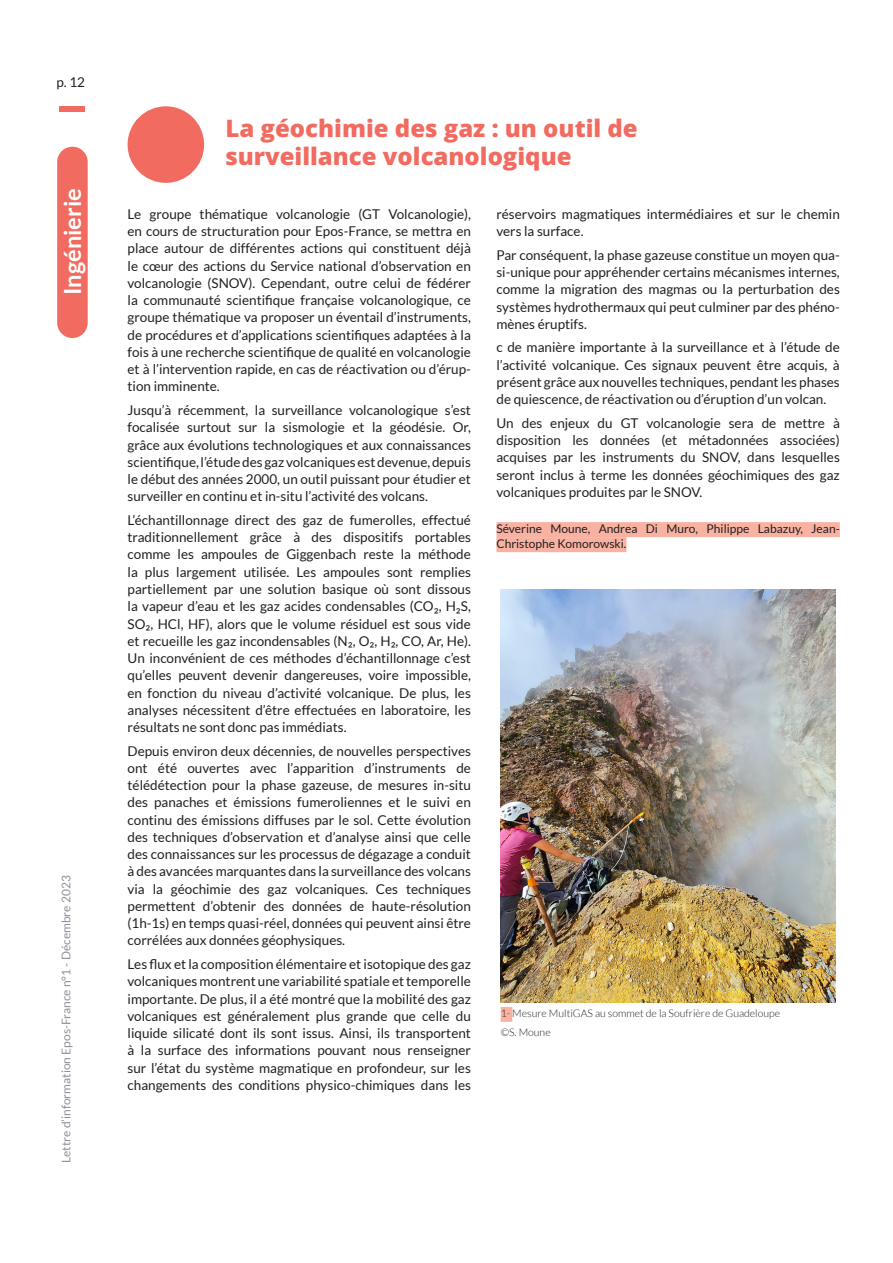
<style>
.page{position:relative;width:893px;height:1263px;background:#fff}
.page>*{position:absolute;margin:0;border:0;box-sizing:border-box;transform-origin:0 0}
.Article_titre{font:24px/28.5px "Open Sans";color:#f26b60}
.Onglet_texte{font:700 23.55px "Lato";color:#fff}
.Article_texte{font:14.85px "Lato";color:#231f20}
.Article_texte-2{font:13.5px/17.2px "Lato";color:#231f20;text-align:justify}
.Article_signature{font:12px/15px "Lato";color:#231f20}
.t1{font:12px "Lato";color:#8d9199}
.Légende{font:300 10.5px "Lato";color:#231f20}
</style>
<div class="page">
<div style="left:60px;top:106px;width:25px;height:6px;background:#f26b60"></div>
<div style="left:57px;top:147px;width:31px;height:191px;background:#f26b60;border-radius:15px"></div>
<div style="left:128px;top:106px;width:76px;height:77px;background:#f26b60;border-radius:50%"></div>
<div style="left:496px;top:522px;width:344px;height:15px;background:#f9b2a2"></div>
<div style="left:496px;top:537px;width:130px;height:15px;background:#f9b2a2"></div>
<img style="left:501px;top:589px;width:335px;height:413px">
<div style="left:501px;top:1007px;width:11px;height:15px;background:#f9b2a2"></div>
<p class="Article_texte-2" style="left:56px;top:73px;width:30px">p. 12</p>
<p class="Onglet_texte" style="left:59px;top:295px;width:108px;rotate:-90deg">Ingénierie</p>
<p class="t1" style="left:60px;top:1163px;width:289px;rotate:-90deg">Lettre d’information Epos-France n°1 - Décembre 2023</p>
<p class="Article_titre" style="left:225px;top:113px;width:414px">La géochimie des gaz : un outil de surveillance volcanologique</p>
<p class="Article_texte-2" style="left:128px;top:205px;width:345px">Le groupe thématique volcanologie (GT Volcanologie), en cours de structuration pour Epos-France, se mettra en place autour de différentes actions qui constituent déjà le cœur des actions du Service national d’observation en volcanologie (SNOV). Cependant, outre celui de fédérer la communauté scientifique française volcanologique, ce groupe thématique va proposer un éventail d’instruments, de procédures et d’applications scientifiques adaptées à la fois à une recherche scientifique de qualité en volcanologie et à l’intervention rapide, en cas de réactivation ou d’érup&shy;tion imminente.</p>
<p class="Article_texte-2" style="left:128px;top:401px;width:345px">Jusqu’à récemment, la surveillance volcanologique s’est focalisée surtout sur la sismologie et la géodésie. Or, grâce aux évolutions technologiques et aux connaissances scientifique, l’étude des gaz volcaniques est devenue, depuis le début des années 2000, un outil puissant pour étudier et surveiller en continu et in-situ l’activité des volcans.</p>
<p class="Article_texte-2" style="left:128px;top:511px;width:345px">L’échantillonnage direct des gaz de fumerolles, effectué traditionnellement grâce à des dispositifs portables comme les ampoules de Giggenbach reste la méthode la plus largement utilisée. Les ampoules sont remplies partiellement par une solution basique où sont dissous la vapeur d’eau et les gaz acides condensables (CO , H S,</p>
<p class="Article_texte-2" style="left:496px;top:205px;width:345px">réservoirs magmatiques intermédiaires et sur le chemin vers la surface.</p>
<p class="Article_texte-2" style="left:496px;top:246px;width:345px">Par conséquent, la phase gazeuse constitue un moyen qua&shy;si-unique pour appréhender certains mécanismes internes, comme la migration des magmas ou la perturbation des systèmes hydrothermaux qui peut culminer par des phéno&shy;mènes éruptifs.</p>
<p class="Article_texte-2" style="left:496px;top:339px;width:345px">c de manière importante à la surveillance et à l’étude de l’activité volcanique. Ces signaux peuvent être acquis, à présent grâce aux nouvelles techniques, pendant les phases de quiescence, de réactivation ou d’éruption d’un volcan.</p>
<p class="Article_texte-2" style="left:496px;top:414px;width:345px">Un des enjeux du GT volcanologie sera de mettre à disposition les données (et métadonnées associées) acquises par les instruments du SNOV, dans lesquelles seront inclus à terme les données géochimiques des gaz volcaniques produites par le SNOV.</p>
<p class="Article_signature" style="left:496px;top:521px;width:345px">Séverine Moune, Andrea Di Muro, Philippe Labazuy, Jean-<br>Christophe Komorowski.</p>
<p class="Article_texte" style="left:434px;top:606px;width:6px">²</p>
<p class="Article_texte" style="left:456px;top:606px;width:6px">²</p>
<p class="Article_texte-2" style="left:128px;top:615px;width:345px">SO , HCl, HF), alors que le volume résiduel est sous vide</p>
<p class="Article_texte" style="left:145px;top:623px;width:6px">²</p>
<p class="Article_texte-2" style="left:128px;top:632px;width:345px">et recueille les gaz incondensables (N , O , H , CO, Ar, He).</p>
<p class="Article_texte" style="left:348px;top:641px;width:6px">²</p>
<p class="Article_texte" style="left:370px;top:641px;width:6px">²</p>
<p class="Article_texte" style="left:391px;top:641px;width:6px">²</p>
<p class="Article_texte-2" style="left:128px;top:649px;width:345px">Un inconvénient de ces méthodes d’échantillonnage c’est qu’elles peuvent devenir dangereuses, voire impossible, en fonction du niveau d’activité volcanique. De plus, les analyses nécessitent d’être effectuées en laboratoire, les résultats ne sont donc pas immédiats.</p>
<p class="Article_texte-2" style="left:128px;top:742px;width:345px">Depuis environ deux décennies, de nouvelles perspectives ont été ouvertes avec l’apparition d’instruments de télédétection pour la phase gazeuse, de mesures in-situ des panaches et émissions fumeroliennes et le suivi en continu des émissions diffuses par le sol. Cette évolution des techniques d’observation et d’analyse ainsi que celle des connaissances sur les processus de dégazage a conduit à des avancées marquantes dans la surveillance des volcans via la géochimie des gaz volcaniques. Ces techniques permettent d’obtenir des données de haute-résolution (1h-1s) en temps quasi-réel, données qui peuvent ainsi être corrélées aux données géophysiques.</p>
<p class="Article_texte-2" style="left:128px;top:955px;width:345px">Les flux et la composition élémentaire et isotopique des gaz volcaniques montrent une variabilité spatiale et temporelle importante. De plus, il a été montré que la mobilité des gaz volcaniques est généralement plus grande que celle du liquide silicaté dont ils sont issus. Ainsi, ils transportent à la surface des informations pouvant nous renseigner sur l’état du système magmatique en profondeur, sur les changements des conditions physico-chimiques dans les</p>
<p class="Légende" style="left:501px;top:1008px;width:281px">1- Mesure MultiGAS au sommet de la Soufrière de Guadeloupe</p>
<p class="Légende" style="left:501px;top:1026px;width:51px">©S. Moune</p>
</div>
